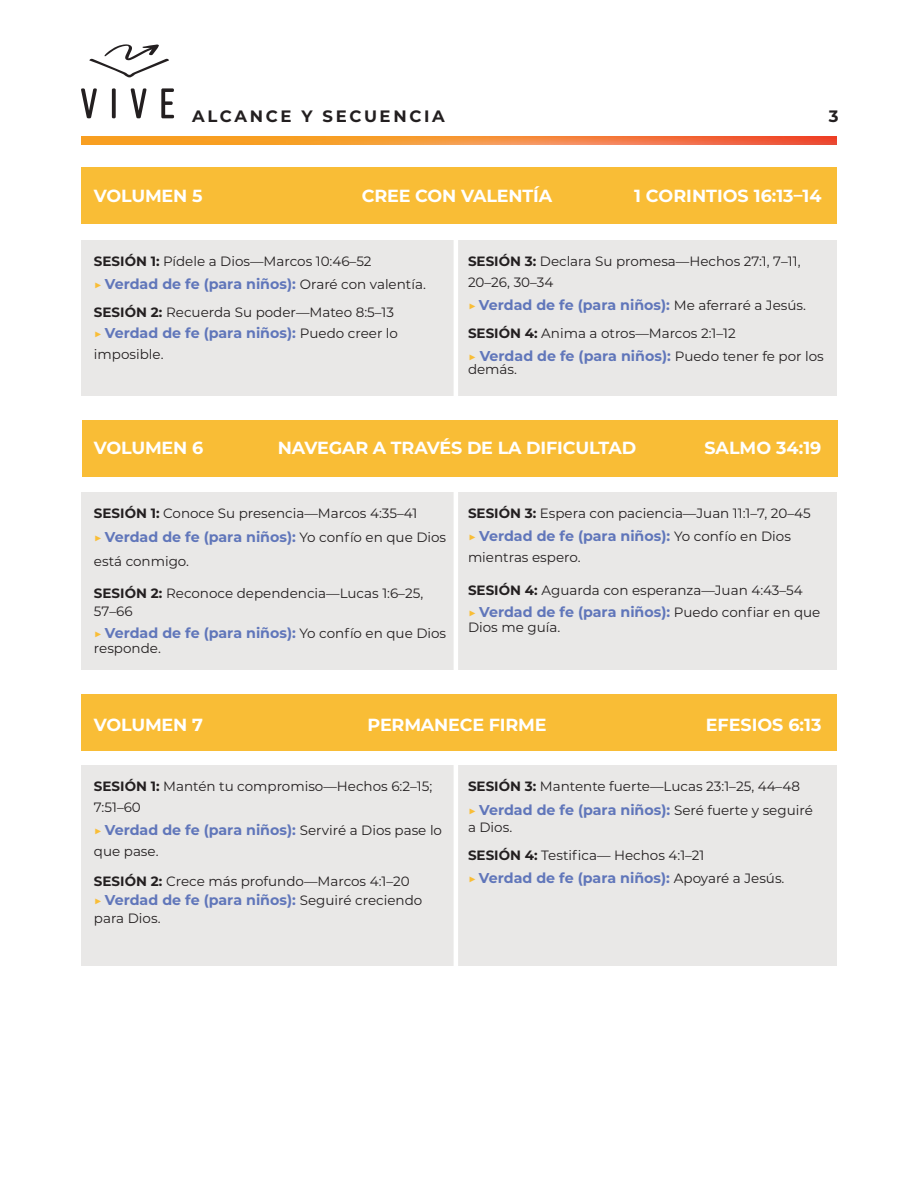
<style>
.page{position:relative;width:918px;height:1188px;background:#fff}
.page>*{position:absolute;margin:0;border:0;box-sizing:border-box;transform-origin:0 0}
.Listen_Header{font:700 17.55px "Montserrat";letter-spacing:-.01em;color:#fff}
.t1{font:700 16.5px "Montserrat";letter-spacing:.16em;color:#231f20}
.LISTEN_Scope_and_Seq{font:700 14.25px "Montserrat";color:#6076ba}
.LISTEN_Scope_and_Seq-2{font:13.5px/21px "Montserrat";color:#231f20}
.s1{font-weight:700}
.s2{font-size:13.5px;color:#f9bd36}
.s3{font-weight:400;font-size:13.5px;color:#231f20}
</style>
<div class="page">
<div style="left:81px;top:694px;width:756px;height:57px;background:#f9bd36"></div>
<div style="left:82px;top:420px;width:756px;height:56px;background:#f9bd36"></div>
<div style="left:81px;top:167px;width:756px;height:57px;background:#f9bd36"></div>
<img style="left:81px;top:136px;width:756px;height:8px">
<div style="left:81px;top:240px;width:756px;height:156px;background:#e9e8e7"></div>
<div style="left:81px;top:492px;width:756px;height:178px;background:#e9e8e7"></div>
<hr style="left:454px;top:239px;width:4px;height:159px;background:#fff">
<hr style="left:454px;top:491px;width:4px;height:181px;background:#fff">
<div style="left:81px;top:765px;width:756px;height:201px;background:#e9e8e7"></div>
<hr style="left:454px;top:765px;width:4px;height:273px;background:#fff">
<svg style="left:81px;top:88px;width:16px;height:30px"></svg>
<svg style="left:112px;top:88px;width:4px;height:30px"></svg>
<svg style="left:131px;top:88px;width:16px;height:30px"></svg>
<svg style="left:161px;top:88px;width:13px;height:30px"></svg>
<svg style="left:89px;top:44px;width:80px;height:34px"></svg>
<p class="t1" style="left:192px;top:105px;width:254px">ALCANCE Y SECUENCIA</p>
<p class="t1" style="left:829px;top:105px;width:11px">3</p>
<p class="Listen_Header" style="left:94px;top:184px;width:110px">VOLUMEN 5</p>
<p class="Listen_Header" style="left:362px;top:184px;width:192px">CREE CON VALENTÍA</p>
<p class="Listen_Header" style="left:634px;top:184px;width:189px">1 CORINTIOS 16:13–14</p>
<p class="LISTEN_Scope_and_Seq-2" style="left:94px;top:250px;width:279px"><span class="s1">SESIÓN 1:</span> Pídele a Dios—Marcos 10:46–52</p>
<p class="LISTEN_Scope_and_Seq" style="left:94px;top:273px;width:333px"><span class="s2">▶</span> Verdad de fe (para niños): <span class="s3">Oraré con valentía.</span></p>
<p class="LISTEN_Scope_and_Seq-2" style="left:94px;top:301px;width:302px"><span class="s1">SESIÓN 2:</span> Recuerda Su poder—Mateo 8:5–13</p>
<p class="LISTEN_Scope_and_Seq" style="left:94px;top:323px;width:306px"><span class="s2">▶</span> Verdad de fe (para niños): <span class="s3">Puedo creer lo</span></p>
<p class="LISTEN_Scope_and_Seq-2" style="left:94px;top:343px;width:71px">imposible.</p>
<p class="LISTEN_Scope_and_Seq-2" style="left:468px;top:250px;width:334px"><span class="s1">SESIÓN 3:</span> Declara Su promesa—Hechos 27:1, 7–11,<br>20–26, 30–34</p>
<p class="LISTEN_Scope_and_Seq" style="left:468px;top:294px;width:340px"><span class="s2">▶</span> Verdad de fe (para niños): <span class="s3">Me aferraré a Jesús.</span></p>
<p class="LISTEN_Scope_and_Seq-2" style="left:468px;top:322px;width:269px"><span class="s1">SESIÓN 4:</span> Anima a otros—Marcos 2:1–12</p>
<p class="LISTEN_Scope_and_Seq" style="left:468px;top:345px;width:357px"><span class="s2">▶</span> Verdad de fe (para niños): <span class="s3">Puedo tener fe por los</span></p>
<p class="LISTEN_Scope_and_Seq-2" style="left:468px;top:358px;width:51px">demás.</p>
<p class="Listen_Header" style="left:94px;top:436px;width:111px">VOLUMEN 6</p>
<p class="Listen_Header" style="left:278px;top:436px;width:360px">NAVEGAR A TRAVÉS DE LA DIFICULTAD</p>
<p class="Listen_Header" style="left:704px;top:436px;width:119px">SALMO 34:19</p>
<p class="LISTEN_Scope_and_Seq-2" style="left:94px;top:502px;width:325px"><span class="s1">SESIÓN 1:</span> Conoce Su presencia—Marcos 4:35–41</p>
<p class="LISTEN_Scope_and_Seq" style="left:94px;top:527px;width:354px"><span class="s2">▶</span> Verdad de fe (para niños): <span class="s3">Yo confío en que Dios</span></p>
<p class="LISTEN_Scope_and_Seq-2" style="left:94px;top:550px;width:97px">está conmigo.</p>
<p class="LISTEN_Scope_and_Seq-2" style="left:94px;top:583px;width:331px;line-height:18px"><span class="s1">SESIÓN 2:</span> Reconoce dependencia—Lucas 1:6–25,<br>57–66</p>
<p class="LISTEN_Scope_and_Seq" style="left:94px;top:623px;width:354px"><span class="s2">▶</span> Verdad de fe (para niños): <span class="s3">Yo confío en que Dios</span></p>
<p class="LISTEN_Scope_and_Seq-2" style="left:94px;top:637px;width:68px">responde.</p>
<p class="LISTEN_Scope_and_Seq-2" style="left:468px;top:502px;width:344px"><span class="s1">SESIÓN 3:</span> Espera con paciencia—Juan 11:1–7, 20–45</p>
<p class="LISTEN_Scope_and_Seq" style="left:468px;top:525px;width:324px"><span class="s2">▶</span> Verdad de fe (para niños): <span class="s3">Yo confío en Dios</span></p>
<p class="LISTEN_Scope_and_Seq-2" style="left:468px;top:546px;width:114px">mientras espero.</p>
<p class="LISTEN_Scope_and_Seq-2" style="left:468px;top:579px;width:336px"><span class="s1">SESIÓN 4:</span> Aguarda con esperanza—Juan 4:43–54</p>
<p class="LISTEN_Scope_and_Seq" style="left:468px;top:602px;width:354px"><span class="s2">▶</span> Verdad de fe (para niños): <span class="s3">Puedo confiar en que</span></p>
<p class="LISTEN_Scope_and_Seq-2" style="left:468px;top:616px;width:94px">Dios me guía.</p>
<p class="Listen_Header" style="left:94px;top:712px;width:110px">VOLUMEN 7</p>
<p class="Listen_Header" style="left:368px;top:712px;width:181px">PERMANECE FIRME</p>
<p class="Listen_Header" style="left:706px;top:712px;width:117px">EFESIOS 6:13</p>
<p class="LISTEN_Scope_and_Seq-2" style="left:94px;top:776px;width:340px"><span class="s1">SESIÓN 1:</span> Mantén tu compromiso—Hechos 6:2–15;<br>7:51–60</p>
<p class="LISTEN_Scope_and_Seq" style="left:94px;top:820px;width:350px"><span class="s2">▶</span> Verdad de fe (para niños): <span class="s3">Serviré a Dios pase lo</span></p>
<p class="LISTEN_Scope_and_Seq-2" style="left:94px;top:840px;width:66px">que pase.</p>
<p class="LISTEN_Scope_and_Seq-2" style="left:94px;top:870px;width:317px"><span class="s1">SESIÓN 2:</span> Crece más profundo—Marcos 4:1–20</p>
<p class="LISTEN_Scope_and_Seq" style="left:94px;top:890px;width:330px"><span class="s2">▶</span> Verdad de fe (para niños): <span class="s3">Seguiré creciendo</span></p>
<p class="LISTEN_Scope_and_Seq-2" style="left:94px;top:908px;width:68px">para Dios.</p>
<p class="LISTEN_Scope_and_Seq-2" style="left:468px;top:776px;width:334px"><span class="s1">SESIÓN 3:</span> Mantente fuerte—Lucas 23:1–25, 44–48</p>
<p class="LISTEN_Scope_and_Seq" style="left:468px;top:800px;width:346px"><span class="s2">▶</span> Verdad de fe (para niños): <span class="s3">Seré fuerte y seguiré</span></p>
<p class="LISTEN_Scope_and_Seq-2" style="left:468px;top:816px;width:46px">a Dios.</p>
<p class="LISTEN_Scope_and_Seq-2" style="left:468px;top:845px;width:238px"><span class="s1">SESIÓN 4:</span> Testifica— Hechos 4:1–21</p>
<p class="LISTEN_Scope_and_Seq" style="left:468px;top:868px;width:318px"><span class="s2">▶</span> Verdad de fe (para niños): <span class="s3">Apoyaré a Jesús.</span></p>
</div>
